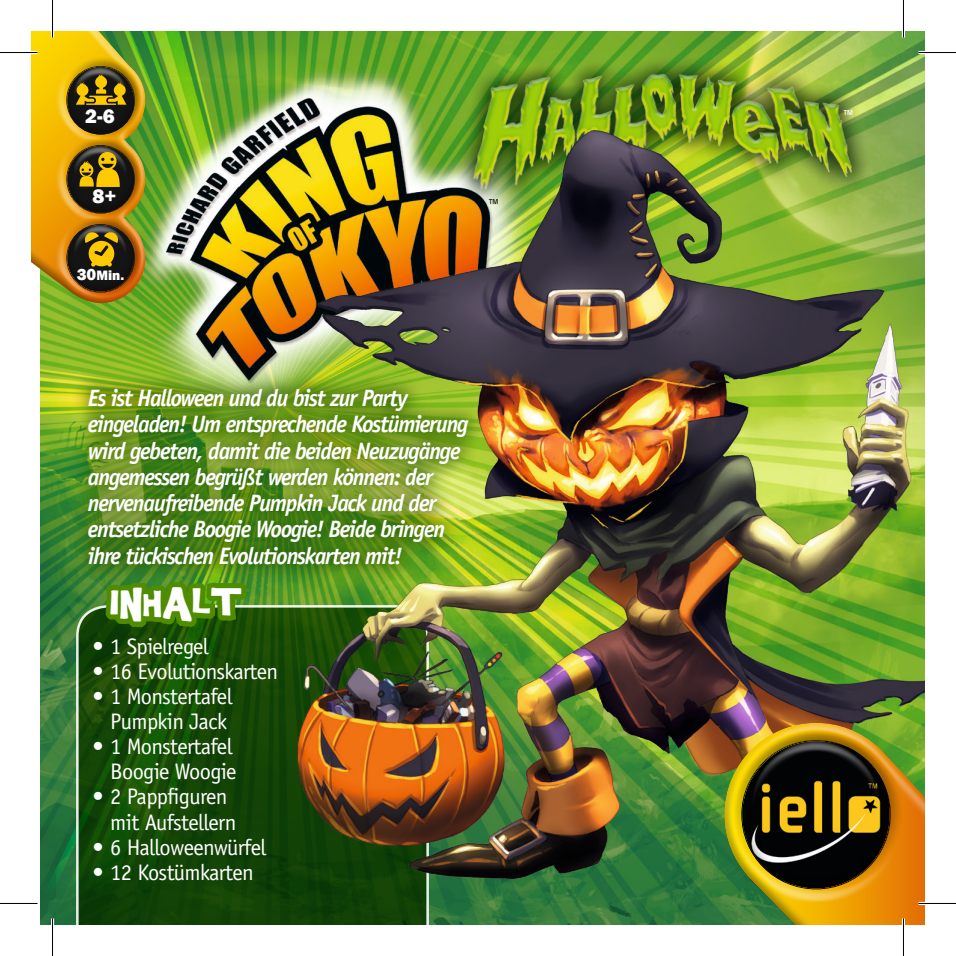
<style>
.page{position:relative;width:956px;height:956px;background:#fff}
.page>*{position:absolute;margin:0;border:0;box-sizing:border-box;transform-origin:0 0}
.t1{font:35px "Good Girl";letter-spacing:.02em;color:#fff}
.t2{font:italic 700 23.75px/26.2px "Officina Sans";letter-spacing:-.05em;color:#fff;scale:.95 1}
.t3{font:22.5px/25px "Officina Sans";letter-spacing:-.03em;color:#fff;text-align:center}
.t4{font:800 20.5px "Franklin Gothic";color:#fff}
.t5{font:17.5px "Officina Sans";color:#131413}
.t6{font:17.5px "Officina Sans";color:#fff}
.t7{font:800 14px "Franklin Gothic";color:#fff}
.s1{font-size:16.75px}
</style>
<div class="page">
<svg style="left:255px;top:605px;width:17px;height:319px;background:#164607"></svg>
<div style="left:70px;top:369px;width:417px;height:214px;background:#255300;opacity:.75"></div>
<img style="left:31px;top:31px;width:224px;height:893px">
<img style="left:272px;top:31px;width:652px;height:893px">
<div style="left:719px;top:724px;width:205px;height:200px;background:#131413;opacity:.75"></div>
<hr style="left:0;top:51px;width:38px;height:3px;background:#fff">
<hr style="left:918px;top:51px;width:37px;height:3px;background:#fff">
<hr style="left:0;top:901px;width:38px;height:3px;background:#fff">
<hr style="left:918px;top:901px;width:37px;height:3px;background:#fff">
<hr style="left:51px;top:0;width:3px;height:37px;background:#fff">
<hr style="left:51px;top:918px;width:3px;height:37px;background:#fff">
<hr style="left:901px;top:0;width:3px;height:37px;background:#fff">
<hr style="left:901px;top:918px;width:3px;height:37px;background:#fff">
<hr style="left:0;top:52px;width:38px;height:1px;background:#000">
<hr style="left:918px;top:52px;width:37px;height:1px;background:#000">
<hr style="left:0;top:902px;width:38px;height:1px;background:#000">
<hr style="left:918px;top:902px;width:37px;height:1px;background:#000">
<hr style="left:52px;top:0;width:1px;height:37px;background:#000">
<hr style="left:52px;top:918px;width:1px;height:37px;background:#000">
<hr style="left:902px;top:0;width:1px;height:37px;background:#000">
<hr style="left:902px;top:918px;width:1px;height:37px;background:#000">
<p class="t4" style="left:85px;top:102px;width:31px">2-6</p>
<p class="t4" style="left:92px;top:183px;width:25px">8+</p>
<p class="t7" style="left:77px;top:266px;width:49px"><span class="s1">30</span>Min.</p>
<p class="t5" style="left:488px;top:195px;width:14px">™</p>
<p class="t2" style="left:88px;top:384px;width:402px">Es ist Halloween und du bist zur Party eingeladen! Um entsprechende Kostümierung wird gebeten, damit die beiden Neuzugänge angemessen begrüßt werden können: der nervenaufreibende Pumpkin Jack und der entsetzliche Boogie Woogie! Beide bringen ihre tückischen Evolutionskarten mit!</p>
<h1 class="t1" style="left:110px;top:587px;width:133px">Inhalt</h1>
<p class="t3" style="left:93px;top:634px;width:118px">• 1 Spielregel</p>
<p class="t3" style="left:93px;top:659px;width:187px">• 16 Evolutionskarten</p>
<p class="t3" style="left:93px;top:684px;width:141px">• 1 Monstertafel<br>Pumpkin Jack</p>
<p class="t3" style="left:93px;top:734px;width:145px;text-align:right">• 1 Monstertafel<br>Boogie Woogie</p>
<p class="t3" style="left:110px;top:784px;width:128px;text-align:left;text-indent:-18px">• 2 Pappfiguren mit Aufstellern</p>
<p class="t3" style="left:93px;top:834px;width:175px">• 6 Halloweenwürfel</p>
<p class="t3" style="left:93px;top:859px;width:163px">• 12 Kostümkarten</p>
<p class="t6" style="left:842px;top:106px;width:14px">™</p>
</div>
